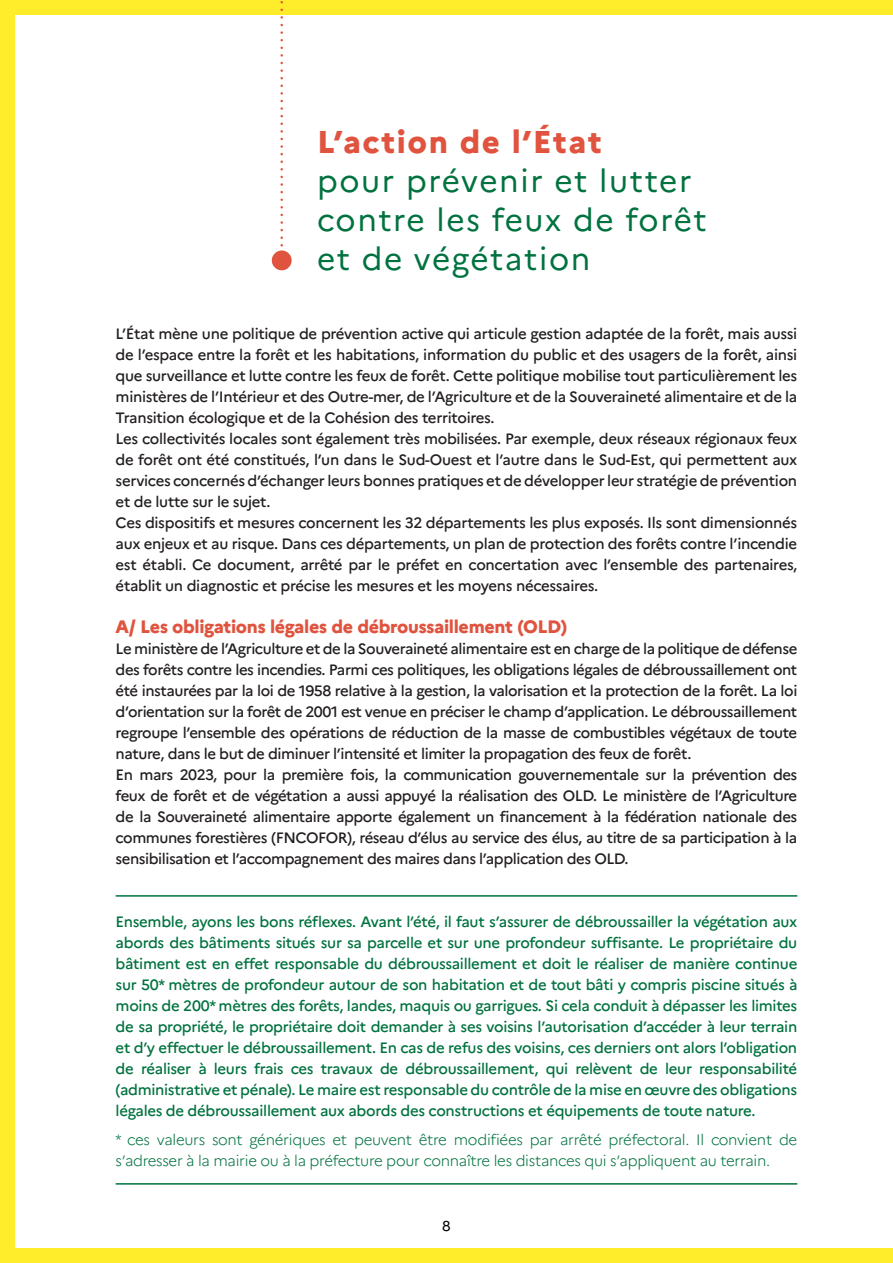
<style>
.page{position:relative;width:893px;height:1263px;background:#ffec2a}
.page>*{position:absolute;margin:0;border:0;box-sizing:border-box;transform-origin:0 0}
.t1{font:31.5px/39px "Marianne";letter-spacing:.05em;color:#00723f}
.t2{font:800 18px "Marianne";letter-spacing:-.02em;color:#e0543f}
.t3{font:500 15px/21px "Marianne";letter-spacing:-.025em;color:#231f20;text-align:justify}
.t4{font:500 15px/21px "Marianne";letter-spacing:-.02em;color:#00723f;text-align:justify}
.t5{font:300 15px/21px "Marianne";letter-spacing:-.02em;color:#00723f}
.t6{font:14.25px "Marianne";color:#000}
.s1{font-weight:800;color:#e0543f}
</style>
<div class="page">
<div style="left:15px;top:15px;width:878px;height:1233px;background:#fff"></div>
<svg style="left:280px;top:1px;width:3px;height:246px"></svg>
<div style="left:272px;top:250px;width:20px;height:20px;background:#e0543f;border-radius:50%"></div>
<hr style="left:116px;top:895px;width:681px;height:2px;background:#00723f">
<hr style="left:116px;top:1183px;width:681px;height:1px;background:#00723f">
<p class="t1" style="left:317px;top:123px;width:391px"><span class="s1">L’action de l’État<br></span>pour prévenir et lutter contre les feux de forêt et de végétation</p>
<p class="t3" style="left:116px;top:323px;width:683px">L’État mène une politique de prévention active qui articule gestion adaptée de la forêt, mais aussi de l’espace entre la forêt et les habitations, information du public et des usagers de la forêt, ainsi que surveillance et lutte contre les feux de forêt. Cette politique mobilise tout particulièrement les ministères de l’Intérieur et des Outre-mer, de l’Agriculture et de la Souveraineté alimentaire et de la Transition écologique et de la Cohésion des territoires.</p>
<p class="t3" style="left:116px;top:428px;width:683px">Les collectivités locales sont également très mobilisées. Par exemple, deux réseaux régionaux feux de forêt ont été constitués, l’un dans le Sud-Ouest et l’autre dans le Sud-Est, qui permettent aux services concernés d’échanger leurs bonnes pratiques et de développer leur stratégie de prévention et de lutte sur le sujet.</p>
<p class="t3" style="left:116px;top:512px;width:683px">Ces dispositifs et mesures concernent les 32 départements les plus exposés. Ils sont dimensionnés aux enjeux et au risque. Dans ces départements, un plan de protection des forêts contre l’incendie est établi. Ce document, arrêté par le préfet en concertation avec l’ensemble des partenaires, établit un diagnostic et précise les mesures et les moyens nécessaires.</p>
<p class="t2" style="left:116px;top:615px;width:453px">A/ Les obligations légales de débroussaillement (OLD)</p>
<p class="t3" style="left:116px;top:638px;width:683px">Le ministère de l’Agriculture et de la Souveraineté alimentaire est en charge de la politique de défense des forêts contre les incendies. Parmi ces politiques, les obligations légales de débroussaillement ont été instaurées par la loi de 1958 relative à la gestion, la valorisation et la protection de la forêt. La loi d’orientation sur la forêt de 2001 est venue en préciser le champ d’application. Le débroussaillement regroupe l’ensemble des opérations de réduction de la masse de combustibles végétaux de toute nature, dans le but de diminuer l’intensité et limiter la propagation des feux de forêt.</p>
<p class="t3" style="left:116px;top:764px;width:683px">En mars 2023, pour la première fois, la communication gouvernementale sur la prévention des feux de forêt et de végétation a aussi appuyé la réalisation des OLD. Le ministère de l’Agriculture de la Souveraineté alimentaire apporte également un financement à la fédération nationale des communes forestières (FNCOFOR), réseau d’élus au service des élus, au titre de sa participation à la sensibilisation et l’accompagnement des maires dans l’application des OLD.</p>
<p class="t4" style="left:116px;top:911px;width:683px">Ensemble, ayons les bons réflexes. Avant l’été, il faut s’assurer de débroussailler la végétation aux abords des bâtiments situés sur sa parcelle et sur une profondeur suffisante. Le propriétaire du bâtiment est en effet responsable du débroussaillement et doit le réaliser de manière continue sur 50* mètres de profondeur autour de son habitation et de tout bâti y compris piscine situés à moins de 200* mètres des forêts, landes, maquis ou garrigues. Si cela conduit à dépasser les limites de sa propriété, le propriétaire doit demander à ses voisins l’autorisation d’accéder à leur terrain et d’y effectuer le débroussaillement. En cas de refus des voisins, ces derniers ont alors l’obligation de réaliser à leurs frais ces travaux de débroussaillement, qui relèvent de leur responsabilité (administrative et pénale). Le maire est responsable du contrôle de la mise en œuvre des obligations légales de débroussaillement aux abords des constructions et équipements de toute nature.</p>
<p class="t5" style="left:116px;top:1129px;width:683px">* ces valeurs sont génériques et peuvent être modifiées par arrêté préfectoral. Il convient de s’adresser à la mairie ou à la préfecture pour connaître les distances qui s’appliquent au terrain.</p>
<p class="t6" style="left:442px;top:1217px;width:10px">8</p>
</div>
